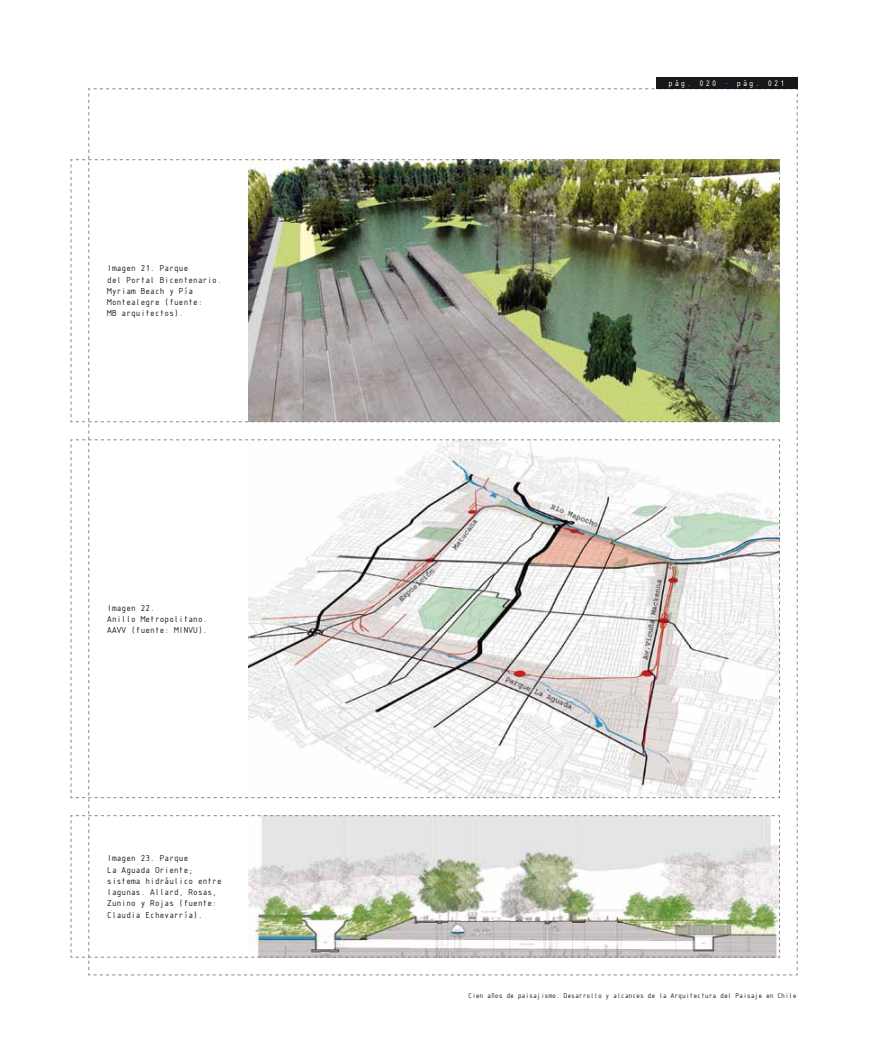
<style>
.page{position:relative;width:886px;height:1046px;background:#fff}
.page>*{position:absolute;margin:0;border:0;box-sizing:border-box;transform-origin:0 0}
.t1{font:9.38px/11.2px "ISOCTEUR";letter-spacing:-.2em;color:#1a171c}
.t2{font:8.75px "ISOCTEUR";color:#fff}
.t3{font:7.5px "ISOCTEUR";letter-spacing:-.2em;color:#1a171c}
</style>
<div class="page">
<img style="left:71px;top:89px;width:727px;height:886px">
<svg style="left:71px;top:815px;width:709px;height:142px"></svg>
<div style="left:656px;top:78px;width:141px;height:11px;background:#1a171c"></div>
<p class="t1" style="left:106px;top:262px;width:118px">Imagen 21. Parque<br>del Portal Bicentenario.<br>Myriam Beach y Pía<br>Montealegre (fuente:<br>MB arquitectos).</p>
<p class="t1" style="left:106px;top:601px;width:104px">Imagen 22.<br>Anillo Metropolitano.<br>AAVV (fuente: MINVU ).</p>
<p class="t1" style="left:106px;top:852px;width:118px">Imagen 23. Parque<br>La Aguada Oriente; sistema hidráulico entre lagunas. Allard, Rosas,<br>Zunino y Rojas (fuente:<br>Claudia Echevarría).</p>
<p class="t2" style="left:667px;top:77px;width:119px">pág. 020 · pág. 021</p>
<p class="t3" style="left:467px;top:990px;width:331px">Cien años de paisajismo. Desarrollo y alcances de la Arquitectura del Paisaje en Chile</p>
</div>
